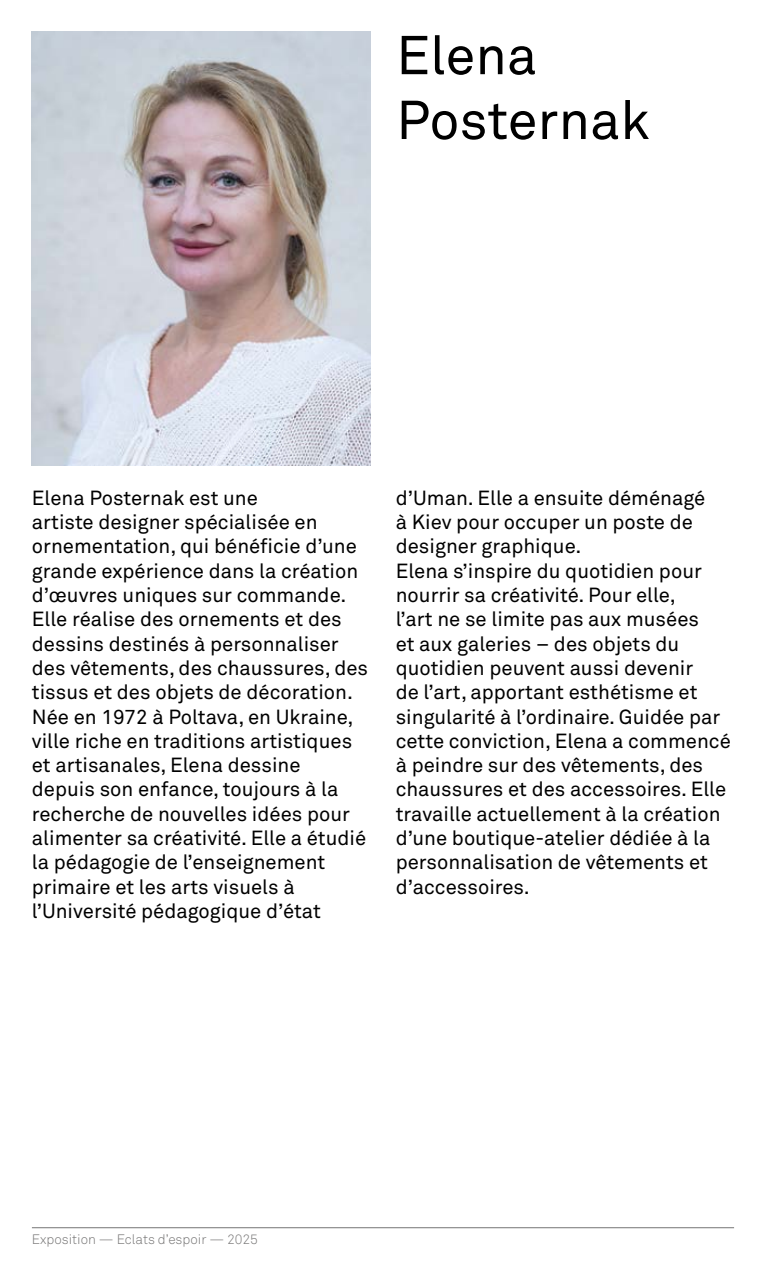
<style>
.page{position:relative;width:766px;height:1276px;background:#fff}
.page>*{position:absolute;margin:0;border:0;box-sizing:border-box;transform-origin:0 0}
.t1{font:54px/64.8px "Akkurat Pro";color:#000}
.t2{font:20.25px/24.3px "Akkurat Pro";color:#000}
.t3{font:300 13.5px "Akkurat Pro";color:#757474}
</style>
<div class="page">
<hr style="left:32px;top:1227px;width:701px;height:1px;background:#757474">
<img style="left:32px;top:32px;width:338px;height:434px">
<h1 class="t1" style="left:396px;top:23px;width:255px">Elena<br>Posternak</h1>
<p class="t2" style="left:32px;top:485px;width:337px">Elena Posternak est une<br>artiste designer spécialisée en ornementation, qui bénéficie d’une grande expérience dans la création d’œuvres uniques sur commande.<br>Elle réalise des ornements et des dessins destinés à personnaliser des vêtements, des chaussures, des tissus et des objets de décoration.<br>Née en 1972 à Poltava, en Ukraine, ville riche en traditions artistiques et artisanales, Elena dessine depuis son enfance, toujours à la recherche de nouvelles idées pour alimenter sa créativité. Elle a étudié la pédagogie de l’enseignement primaire et les arts visuels à l’Université pédagogique d’état</p>
<p class="t2" style="left:395px;top:485px;width:336px">d’Uman. Elle a ensuite déménagé<br>à Kiev pour occuper un poste de designer graphique.<br>Elena s’inspire du quotidien pour nourrir sa créativité. Pour elle,<br>l’art ne se limite pas aux musées<br>et aux galeries – des objets du quotidien peuvent aussi devenir<br>de l’art, apportant esthétisme et singularité à l’ordinaire. Guidée par cette conviction, Elena a commencé à peindre sur des vêtements, des chaussures et des accessoires. Elle travaille actuellement à la création d’une boutique-atelier dédiée à la personnalisation de vêtements et d’accessoires.</p>
<p class="t3" style="left:32px;top:1231px;width:227px">Exposition — Eclats d’espoir — 2025</p>
</div>
